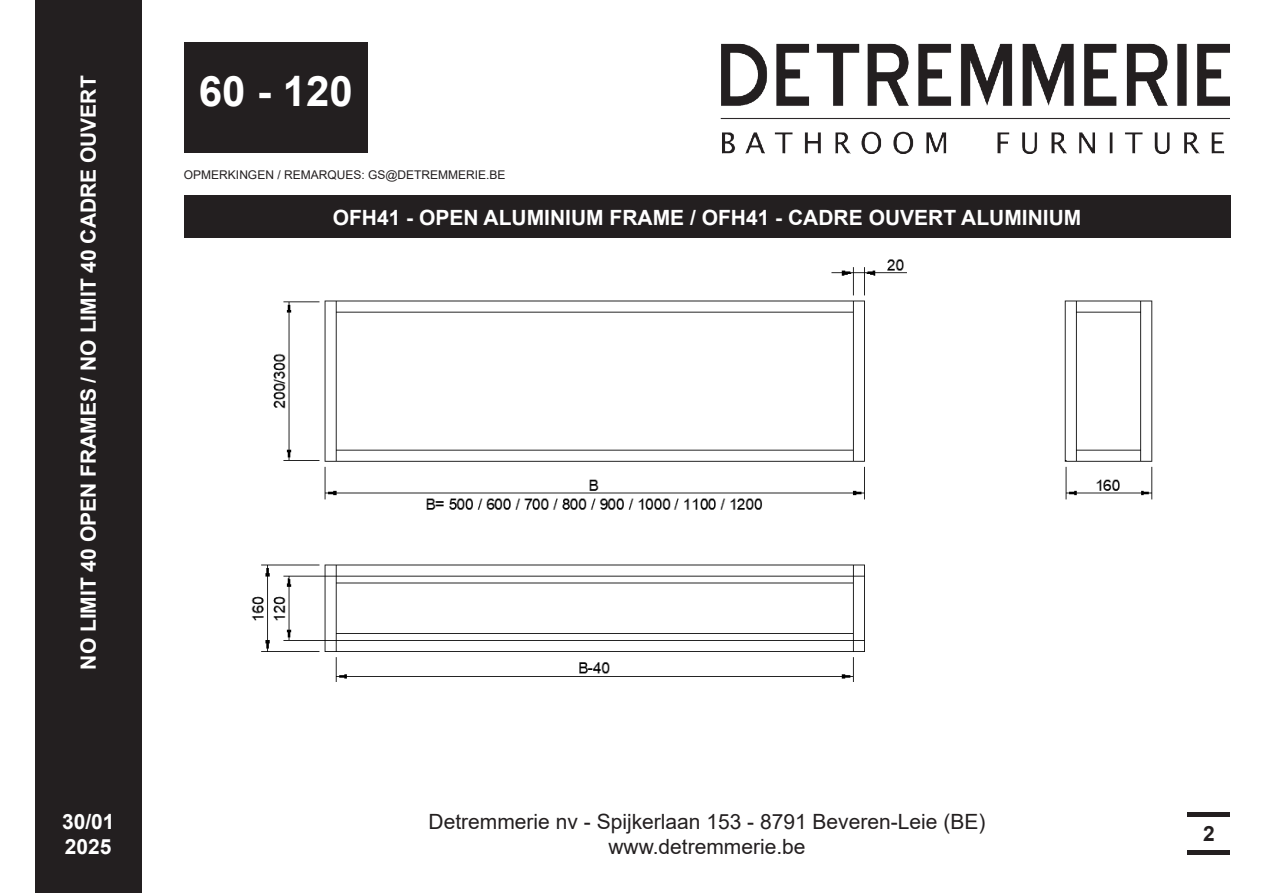
<style>
.page{position:relative;width:1263px;height:893px;background:#fff}
.page>*{position:absolute;margin:0;border:0;box-sizing:border-box;transform-origin:0 0}
.t1{font:700 42px "Arial";color:#fff}
.t2{font:700 21px/25.2px "Arial";color:#fff}
.t3{font:21px/25.2px "Arial";color:#231f20;text-align:center}
.t4{font:700 21px "Arial";color:#231f20}
.t5{font:12px "Arial";color:#231f20}
</style>
<div class="page">
<div style="left:35px;top:0;width:106px;height:893px;background:#231f20"></div>
<img style="left:720px;top:43px;width:510px;height:110px">
<div style="left:1187px;top:812px;width:43px;height:5px;background:#231f20"></div>
<div style="left:1187px;top:850px;width:43px;height:5px;background:#231f20"></div>
<div style="left:184px;top:196px;width:1046px;height:42px;background:#231f20"></div>
<div style="left:184px;top:43px;width:184px;height:110px;background:#231f20"></div>
<img style="left:251px;top:259px;width:902px;height:423px">
<p class="t2" style="left:76px;top:670px;width:595px;rotate:-90deg">NO LIMIT 40 OPEN FRAMES / NO LIMIT 40 CADRE OUVERT</p>
<p class="t1" style="left:199px;top:61px;width:156px">60 - 120</p>
<p class="t5" style="left:184px;top:166px;width:323px">OPMERKINGEN / REMARQUES: GS@DETREMMERIE.BE</p>
<p class="t2" style="left:333px;top:205px;width:750px">OFH41 - OPEN ALUMINIUM FRAME / OFH41 - CADRE OUVERT ALUMINIUM</p>
<p class="t2" style="left:403px;top:205px;width:610px">AFDEKTABLET MARMER / TABLETTE DE FINITION MARBRE</p>
<p class="t2" style="left:62px;top:809px;width:54px">30/01<br>2025</p>
<p class="t3" style="left:429px;top:808px;width:558px">Detremmerie nv - Spijkerlaan 153 - 8791 Beveren-Leie (BE) www.detremmerie.be</p>
<p class="t4" style="left:1203px;top:819px;width:13px">2</p>
</div>
